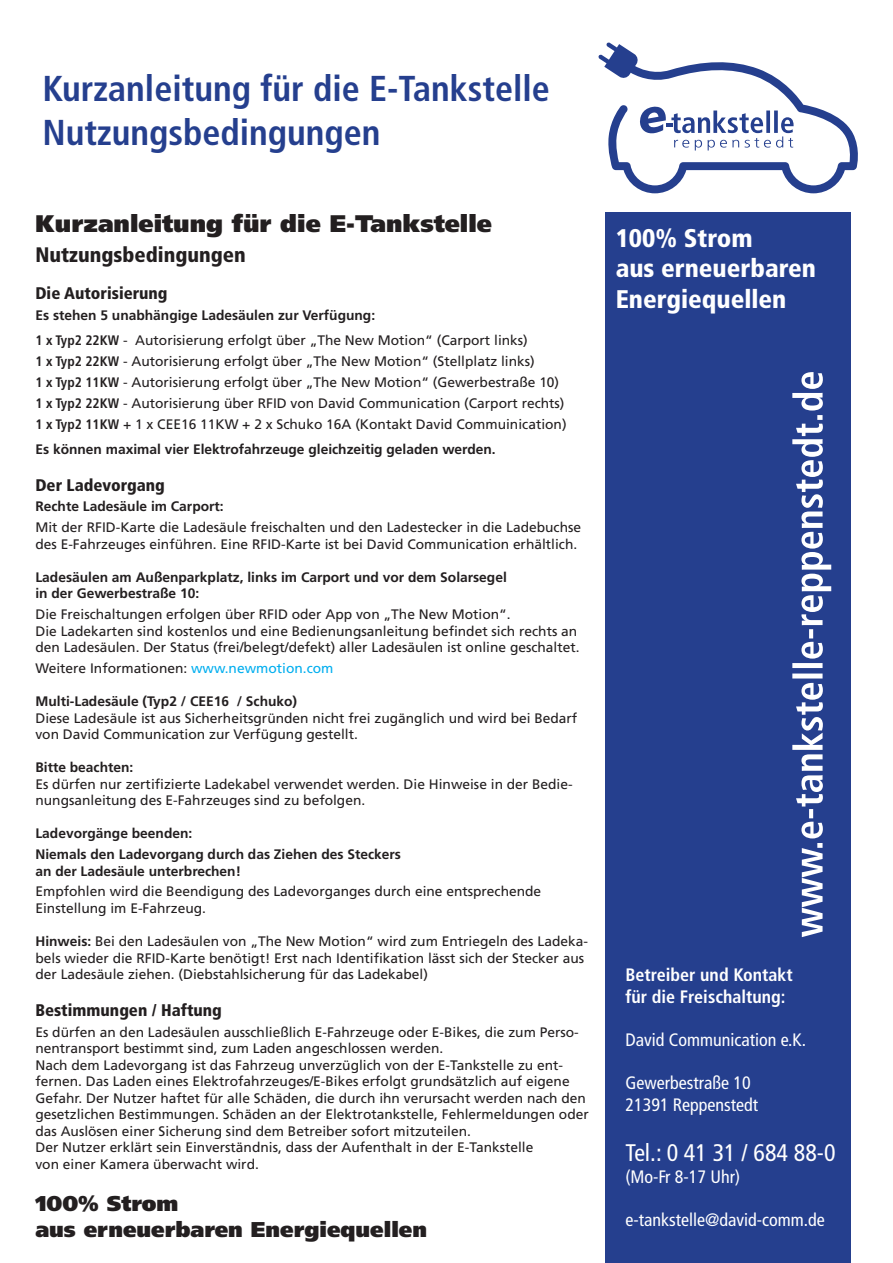
<style>
.page{position:relative;width:893px;height:1263px;background:#fff}
.page>*{position:absolute;margin:0;border:0;box-sizing:border-box;transform-origin:0 0}
.t1{font:700 condensed 36px/43.2px "Frutiger";color:#253f8e}
.t2{font:900 condensed 25.5px/30.6px "Frutiger";color:#fff}
.t3{font:900 24px "Frutiger";color:#231f20}
.t4{font:condensed 24px "Frutiger";color:#fff}
.t5{font:900 21.45px/25.7px "Frutiger";color:#231f20}
.t6{font:900 condensed 21px "Frutiger";color:#231f20}
.t7{font:condensed 18px/21.6px "Frutiger";color:#fff}
.t8{font:700 condensed 18px/21.6px "Frutiger";color:#fff}
.t9{font:900 condensed 16.8px "Frutiger";color:#231f20}
.t10{font:13.8px/16.5px "Frutiger";color:#231f20}
.t11{font:700 13.8px/16.5px "Frutiger";color:#231f20}
.s1{font-weight:700}
.s2{font-weight:700;font-stretch:condensed}
.s3{color:#00aeef}
</style>
<div class="page">
<svg style="left:598px;top:42px;width:260px;height:151px"></svg>
<div style="left:605px;top:213px;width:245px;height:1050px;background:#253f8e"></div>
<svg style="left:792px;top:372px;width:39px;height:565px"></svg>
<h1 class="t1" style="left:43px;top:67px;width:509px">Kurzanleitung für die E-Tankstelle<br>Nutzungsbedingungen</h1>
<h3 class="t3" style="left:35px;top:209px;width:458px">Kurzanleitung für die E-Tankstelle</h3>
<h3 class="t6" style="left:35px;top:242px;width:212px">Nutzungsbedingungen</h3>
<p class="t9" style="left:35px;top:283px;width:134px">Die Autorisierung</p>
<p class="t10" style="left:35px;top:302px;width:494px;line-height:25.3px"><span class="s1">Es stehen 5 unabhängige Ladesäulen zur Verfügung:<br></span><span class="s2">1 x Typ2 22KW</span> - Autorisierung erfolgt über „The New Motion“ (Carport links)</p>
<p class="t10" style="left:35px;top:351px;width:533px;line-height:21px"><span class="s2">1 x Typ2 22KW</span> - Autorisierung erfolgt über „The New Motion“ (Stellplatz links)<br><span class="s2">1 x Typ2 11KW</span> - Autorisierung erfolgt über „The New Motion“ (Gewerbestraße 10)<br><span class="s2">1 x Typ2 22KW</span> - Autorisierung über RFID von David Communication (Carport rechts)<br><span class="s2">1 x Typ2 11KW</span> + 1 x CEE16 11KW + 2 x Schuko 16A (Kontakt David Commuinication)</p>
<p class="t11" style="left:35px;top:441px;width:462px">Es können maximal vier Elektrofahrzeuge gleichzeitig geladen werden.</p>
<p class="t9" style="left:35px;top:475px;width:131px">Der Ladevorgang</p>
<p class="t11" style="left:35px;top:498px;width:190px">Rechte Ladesäule im Carport:</p>
<p class="t10" style="left:35px;top:519px;width:547px">Mit der RFID-Karte die Ladesäule freischalten und den Ladestecker in die Ladebuchse des E-Fahrzeuges einführen. Eine RFID-Karte ist bei David Communication erhältlich.</p>
<p class="t11" style="left:35px;top:569px;width:473px">Ladesäulen am Außenparkplatz, links im Carport und vor dem Solarsegel in der Gewerbestraße 10:</p>
<p class="t10" style="left:35px;top:606px;width:546px">Die Freischaltungen erfolgen über RFID oder App von „The New Motion“.<br>Die Ladekarten sind kostenlos und eine Bedienungsanleitung befindet sich rechts an den Ladesäulen. Der Status (frei/belegt/defekt) aller Ladesäulen ist online geschaltet.</p>
<p class="t10" style="left:35px;top:660px;width:300px">Weitere Informationen: <span class="s3">www.newmotion.com</span></p>
<p class="t11" style="left:35px;top:693px;width:263px">Multi-Ladesäule (Typ2 / CEE16 / Schuko)</p>
<p class="t10" style="left:35px;top:710px;width:543px">Diese Ladesäule ist aus Sicherheitsgründen nicht frei zugänglich und wird bei Bedarf von David Communication zur Verfügung gestellt.</p>
<p class="t11" style="left:35px;top:759px;width:99px">Bitte beachten:</p>
<p class="t10" style="left:35px;top:776px;width:539px">Es dürfen nur zertifizierte Ladekabel verwendet werden. Die Hinweise in der Bedie&shy;nungsanleitung des E-Fahrzeuges sind zu befolgen.</p>
<p class="t11" style="left:35px;top:823px;width:367px;line-height:20.9px">Ladevorgänge beenden:<br>Niemals den Ladevorgang durch das Ziehen des Steckers</p>
<p class="t11" style="left:35px;top:863px;width:207px">an der Ladesäule unterbrechen!</p>
<p class="t10" style="left:35px;top:883px;width:507px">Empfohlen wird die Beendigung des Ladevorganges durch eine entsprechende<br>Einstellung im E-Fahrzeug.</p>
<p class="t10" style="left:35px;top:933px;width:554px"><span class="s1">Hinweis:</span> Bei den Ladesäulen von „The New Motion“ wird zum Entriegeln des Ladeka&shy;bels wieder die RFID-Karte benötigt! Erst nach Identifikation lässt sich der Stecker aus der Ladesäule ziehen. (Diebstahlsicherung für das Ladekabel)</p>
<p class="t9" style="left:35px;top:1000px;width:188px">Bestimmungen / Haftung</p>
<p class="t10" style="left:35px;top:1024px;width:555px">Es dürfen an den Ladesäulen ausschließlich E-Fahrzeuge oder E-Bikes, die zum Perso&shy;nentransport bestimmt sind, zum Laden angeschlossen werden.<br>Nach dem Ladevorgang ist das Fahrzeug unverzüglich von der E-Tankstelle zu ent&shy;fernen. Das Laden eines Elektrofahrzeuges/E-Bikes erfolgt grundsätzlich auf eigene Gefahr. Der Nutzer haftet für alle Schäden, die durch ihn verursacht werden nach den gesetzlichen Bestimmungen. Schäden an der Elektrotankstelle, Fehlermeldungen oder das Auslösen einer Sicherung sind dem Betreiber sofort mitzuteilen.<br>Der Nutzer erklärt sein Einverständnis, dass der Aufenthalt in der E-Tankstelle<br>von einer Kamera überwacht wird.</p>
<h3 class="t5" style="left:35px;top:1191px;width:393px">100% Strom<br>aus erneuerbaren Energiequellen</h3>
<h2 class="t2" style="left:616px;top:222px;width:202px">100% Strom<br>aus erneuerbaren<br>Energiequellen</h2>
<h3 class="t8" style="left:625px;top:964px;width:169px">Betreiber und Kontakt für die Freischaltung:</h3>
<h3 class="t7" style="left:625px;top:1029px;width:182px">David Communication e.K.</h3>
<h3 class="t7" style="left:625px;top:1072px;width:134px">Gewerbestraße 10<br>21391 Reppenstedt</h3>
<h3 class="t4" style="left:625px;top:1139px;width:212px">Tel.: 0 41 31 / 684 88-0</h3>
<h3 class="t7" style="left:625px;top:1166px;width:116px">(Mo-Fr 8-17 Uhr)</h3>
<h3 class="t7" style="left:625px;top:1209px;width:201px">e-tankstelle@david-comm.de</h3>
</div>
